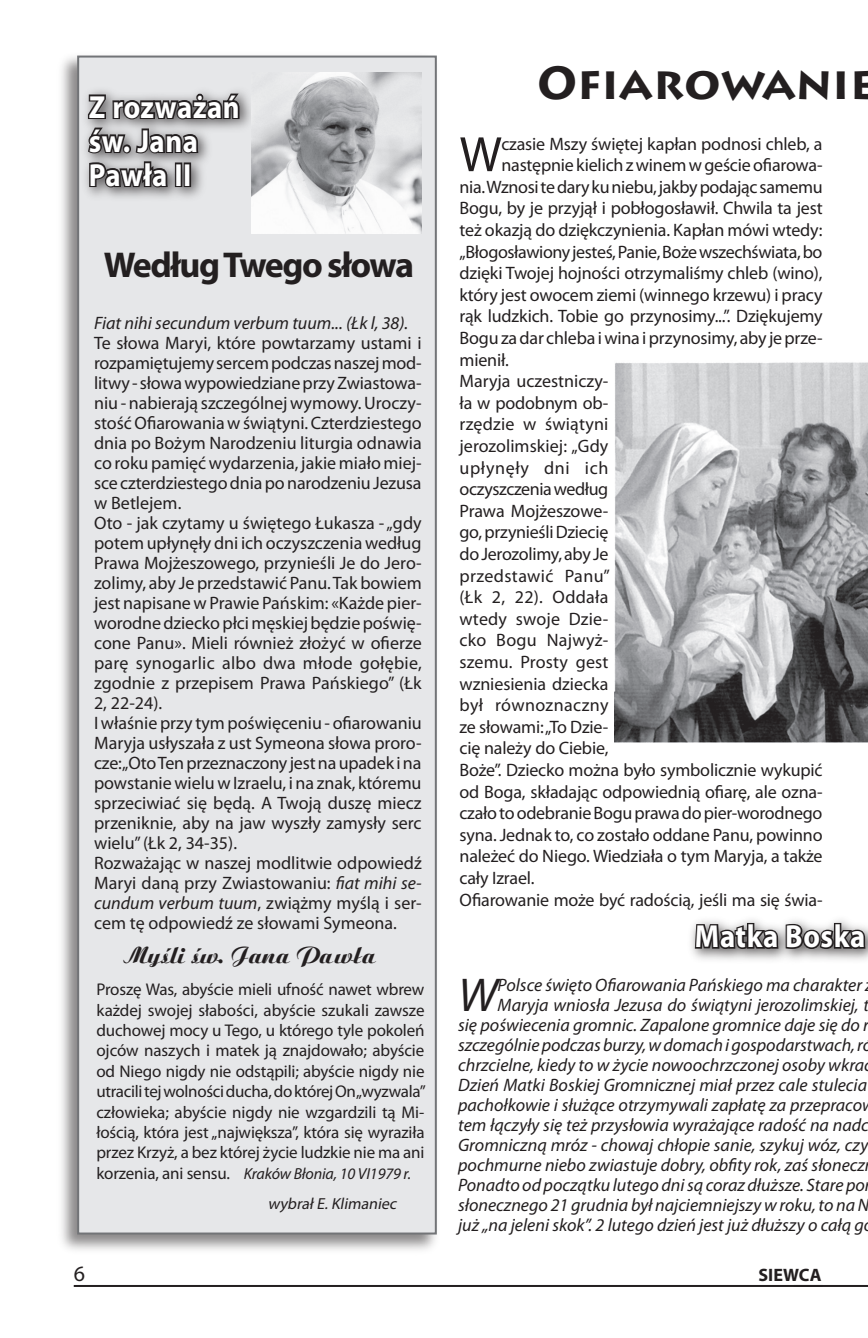
<style>
.page{position:relative;width:868px;height:1338px;background:#fff}
.page>*{position:absolute;margin:0;border:0;box-sizing:border-box;transform-origin:0 0}
.t1{font:50px "Myriad Pro";color:#231f20}
.t2{font:italic 47.6px "Myriad Pro";color:#231f20}
.t3{font:700 46px "Lithos Pro";color:#231f20}
.t4{font:700 36px "Myriad Pro";letter-spacing:-.04em;color:#231f20}
.t5{font:700 32px/34px "Myriad Pro";letter-spacing:.02em;color:#fff;scale:.9 1}
.t6{font:24px "FL Staropolski 1";color:#231f20}
.t7{font:18px/20px "Myriad Pro";letter-spacing:-.01em;color:#231f20}
.t8{font:italic 18px "Myriad Pro";color:#231f20}
.t9{font:18px "Myriad Pro";letter-spacing:.01em;color:#231f20}
.t10{font:18px "Myriad Pro";letter-spacing:.015em;color:#231f20}
.t11{font:18px "Myriad Pro";letter-spacing:.02em;color:#231f20}
.t12{font:18px "Myriad Pro";letter-spacing:.025em;color:#231f20}
.t13{font:18px "Myriad Pro";letter-spacing:.035em;color:#231f20}
.t14{font:700 18px "Myriad Pro";color:#231f20}
.t15{font:17px/20.4px "Myriad Pro";letter-spacing:-.01em;color:#231f20;text-align:justify}
.t16{font:italic 16px "Myriad Pro";letter-spacing:-.01em;color:#231f20}
.t17{font:italic 16px "Myriad Pro";color:#231f20}
.s1{font-style:italic}
.s2{font-style:normal;font-size:17px}
</style>
<div class="page">
<hr style="left:74px;top:1285px;width:748px;height:2px;background:#231f20">
<div style="left:685px;top:914px;width:182px;height:51px;background:#231f20;opacity:.75"></div>
<svg style="left:693px;top:914px;width:174px;height:51px"></svg>
<hr style="left:793px;top:1285px;width:74px;height:2px;background:#231f20">
<div style="left:57px;top:51px;width:383px;height:1205px;background:#231f20;opacity:.53"></div>
<div style="left:78px;top:57px;width:358px;height:1176px;background:#e6e7e9"></div>
<div style="left:77px;top:56px;width:360px;height:1178px;border:2px solid #727477"></div>
<div style="left:79px;top:85px;width:177px;height:118px;background:#231f20;opacity:.75"></div>
<svg style="left:86px;top:85px;width:155px;height:118px"></svg>
<div style="left:175px;top:162px;width:7px;height:25px;border:3px solid #231f20"></div>
<div style="left:184px;top:162px;width:7px;height:25px;border:3px solid #231f20"></div>
<img style="left:251px;top:72px;width:170px;height:161px">
<img style="left:614px;top:362px;width:253px;height:381px">
<h3 class="t5" style="left:89px;top:89px;width:169px">Z rozważań św. Jana<br>Pawła II</h3>
<h3 class="t4" style="left:104px;top:242px;width:311px">Według Twego słowa</h3>
<p class="t8" style="left:94px;top:312px;width:316px">Fiat nihi secundum verbum tuum... (Łk l, 38).</p>
<p class="t7" style="left:94px;top:333px;width:329px">Te słowa Maryi, które powtarzamy ustami i rozpamiętujemy sercem podczas naszej mod&shy;litwy - słowa wypowiedziane przy Zwiastowa&shy;niu - nabierają szczególnej wymowy. Uroczy&shy;stość Ofiarowania w świątyni. Czterdziestego dnia po Bożym Narodzeniu liturgia odnawia co roku pamięć wydarzenia, jakie miało miej&shy;sce czterdziestego dnia po narodzeniu Jezusa w Betlejem.<br>Oto - jak czytamy u świętego Łukasza - „gdy potem upłynęły dni ich oczyszczenia według Prawa Mojżeszowego, przynieśli Je do Jero&shy;zolimy, aby Je przedstawić Panu. Tak bowiem jest napisane w Prawie Pańskim: «Każde pier&shy;worodne dziecko płci męskiej będzie poświę&shy;cone Panu». Mieli również złożyć w ofierze parę synogarlic albo dwa młode gołębie, zgodnie z przepisem Prawa Pańskiego” (Łk 2, 22-24).<br>I właśnie przy tym poświęceniu - ofiarowaniu Maryja usłyszała z ust Symeona słowa proro&shy;cze: „Oto Ten przeznaczony jest na upadek i na powstanie wielu w Izraelu, i na znak, któremu sprzeciwiać się będą. A Twoją duszę miecz przeniknie, aby na jaw wyszły zamysły serc wielu” (Łk 2, 34-35).<br>Rozważając w naszej modlitwie odpowiedź Maryi daną przy Zwiastowaniu: <span class="s1">fiat mihi se&shy;cundum verbum tuum</span>, zwiążmy myślą i ser&shy;cem tę odpowiedź ze słowami Symeona.</p>
<h3 class="t6" style="left:126px;top:942px;width:252px">Myśli św. Jana Pawła</h3>
<p class="t15" style="left:96px;top:979px;width:331px">Proszę Was, abyście mieli ufność nawet wbrew każdej swojej słabości, abyście szukali zawsze duchowej mocy u Tego, u którego tyle pokoleń ojców naszych i matek ją znajdowało; abyście od Niego nigdy nie odstąpili; abyście nigdy nie utracili tej wolności ducha, do której On „wyzwala” człowieka; abyście nigdy nie wzgardzili tą Mi&shy;łością, która jest „największa”, która się wyraziła przez Krzyż, a bez której życie ludzkie nie ma ani</p>
<p class="t16" style="left:96px;top:1164px;width:316px"><span class="s2">korzenia, ani sensu.</span> Kraków Błonia, 10 VI1979 r.</p>
<p class="t17" style="left:268px;top:1194px;width:133px">wybrałE.Klimaniec</p>
<h3 class="t3" style="left:537px;top:55px;width:339px">OFIAROWANIE</h3>
<h1 class="t1" style="left:459px;top:124px;width:44px">W</h1>
<p class="t7" style="left:501px;top:133px;width:323px">czasie Mszy świętej kapłan podnosi chleb, a</p>
<p class="t7" style="left:501px;top:155px;width:322px">następnie kielich z winem w geście ofiarowa-</p>
<p class="t7" style="left:459px;top:176px;width:364px">nia. Wznosi te dary ku niebu, jakby podając samemu</p>
<p class="t7" style="left:459px;top:198px;width:364px">Bogu, by je przyjął i pobłogosławił. Chwila ta jest</p>
<p class="t7" style="left:459px;top:220px;width:364px">też okazją do dziękczynienia. Kapłan mówi wtedy:</p>
<p class="t7" style="left:459px;top:241px;width:364px">„Błogosławiony jesteś, Panie, Boże wszechświata, bo</p>
<p class="t7" style="left:459px;top:263px;width:364px">dzięki Twojej hojności otrzymaliśmy chleb (wino),</p>
<p class="t7" style="left:459px;top:284px;width:364px">który jest owocem ziemi (winnego krzewu) i pracy</p>
<p class="t7" style="left:459px;top:306px;width:364px">rąk ludzkich. Tobie go przynosimy...”. Dziękujemy</p>
<p class="t7" style="left:459px;top:328px;width:364px">Bogu za dar chleba i wina i przynosimy, aby je prze-</p>
<p class="t7" style="left:459px;top:349px;width:51px">mienił.</p>
<p class="t7" style="left:459px;top:371px;width:150px">Maryja uczestniczy-</p>
<p class="t7" style="left:459px;top:392px;width:150px">ła w podobnym ob-</p>
<p class="t9" style="left:459px;top:413px;width:150px">rzędzie w świątyni</p>
<p class="t7" style="left:459px;top:436px;width:150px">jerozolimskiej: „Gdy</p>
<p class="t13" style="left:459px;top:456px;width:150px">upłynęły dni ich</p>
<p class="t7" style="left:459px;top:479px;width:150px">oczyszczenia według</p>
<p class="t7" style="left:459px;top:500px;width:150px">Prawa Mojżeszowe-</p>
<p class="t7" style="left:459px;top:522px;width:150px">go, przynieśli Dziecię</p>
<p class="t7" style="left:459px;top:544px;width:150px">do Jerozolimy, aby Je</p>
<p class="t11" style="left:459px;top:564px;width:152px">przedstawić Panu”</p>
<p class="t10" style="left:459px;top:586px;width:150px">(Łk 2, 22). Oddała</p>
<p class="t9" style="left:459px;top:608px;width:150px">wtedy swoje Dzie-</p>
<p class="t10" style="left:459px;top:629px;width:150px">cko Bogu Najwyż-</p>
<p class="t9" style="left:459px;top:651px;width:150px">szemu. Prosty gest</p>
<p class="t7" style="left:459px;top:673px;width:150px">wzniesienia dziecka</p>
<p class="t12" style="left:459px;top:694px;width:150px">był równoznaczny</p>
<p class="t7" style="left:459px;top:716px;width:150px">ze słowami: „To Dzie-</p>
<p class="t7" style="left:459px;top:738px;width:150px">cię należy do Ciebie,</p>
<p class="t7" style="left:459px;top:760px;width:364px">Boże”. Dziecko można było symbolicznie wykupić</p>
<p class="t7" style="left:459px;top:781px;width:364px">od Boga, składając odpowiednią ofiarę, ale ozna-</p>
<p class="t7" style="left:459px;top:803px;width:364px">czało to odebranie Bogu prawa do pier-worodnego</p>
<p class="t7" style="left:459px;top:824px;width:364px">syna. Jednak to, co zostało oddane Panu, powinno</p>
<p class="t7" style="left:459px;top:846px;width:364px">należeć do Niego. Wiedziała o tym Maryja, a także</p>
<p class="t7" style="left:459px;top:868px;width:76px">cały Izrael.</p>
<p class="t7" style="left:459px;top:889px;width:364px">Ofiarowanie może być radością, jeśli ma się świa-</p>
<h3 class="t5" style="left:694px;top:918px;width:191px">Matka Boska</h3>
<p class="t8" style="left:497px;top:974px;width:366px">Polsce święto Ofiarowania Pańskiego ma charakter</p>
<p class="t8" style="left:497px;top:994px;width:373px">Maryja wniosła Jezusa do świątyni jerozolimskiej, t</p>
<p class="t8" style="left:458px;top:1014px;width:412px">się poświecenia gromnic. Zapalone gromnice daje się do r</p>
<p class="t8" style="left:458px;top:1034px;width:415px">szczególnie podczas burzy, w domach i gospodarstwach, ró</p>
<p class="t8" style="left:458px;top:1054px;width:407px">chrzcielne, kiedy to w życie nowoochrzczonej osoby wkra</p>
<p class="t8" style="left:458px;top:1074px;width:410px">Dzień Matki Boskiej Gromnicznej miał przez cale stulecia</p>
<p class="t8" style="left:458px;top:1094px;width:405px">pachołkowie i służące otrzymywali zapłatę za przepraco</p>
<p class="t8" style="left:458px;top:1114px;width:412px">tem łączyły się też przysłowia wyrażające radość na nadc</p>
<p class="t8" style="left:458px;top:1134px;width:411px">Gromniczną mróz - chowaj chłopie sanie, szykuj wóz, czy</p>
<p class="t8" style="left:458px;top:1154px;width:408px">pochmurne niebo zwiastuje dobry, obfity rok, zaś słonecz</p>
<p class="t8" style="left:458px;top:1174px;width:408px">Ponadto od początku lutego dni są coraz dłuższe. Stare po</p>
<p class="t8" style="left:458px;top:1194px;width:412px">słonecznego 21 grudnia był najciemniejszy w roku, to na N</p>
<p class="t8" style="left:458px;top:1214px;width:407px">już „na jeleni skok”. 2 lutego dzień jest już dłuższy o całą g</p>
<h2 class="t2" style="left:458px;top:966px;width:41px">W</h2>
<p class="t14" style="left:758px;top:1263px;width:65px">SIEWCA</p>
</div>
